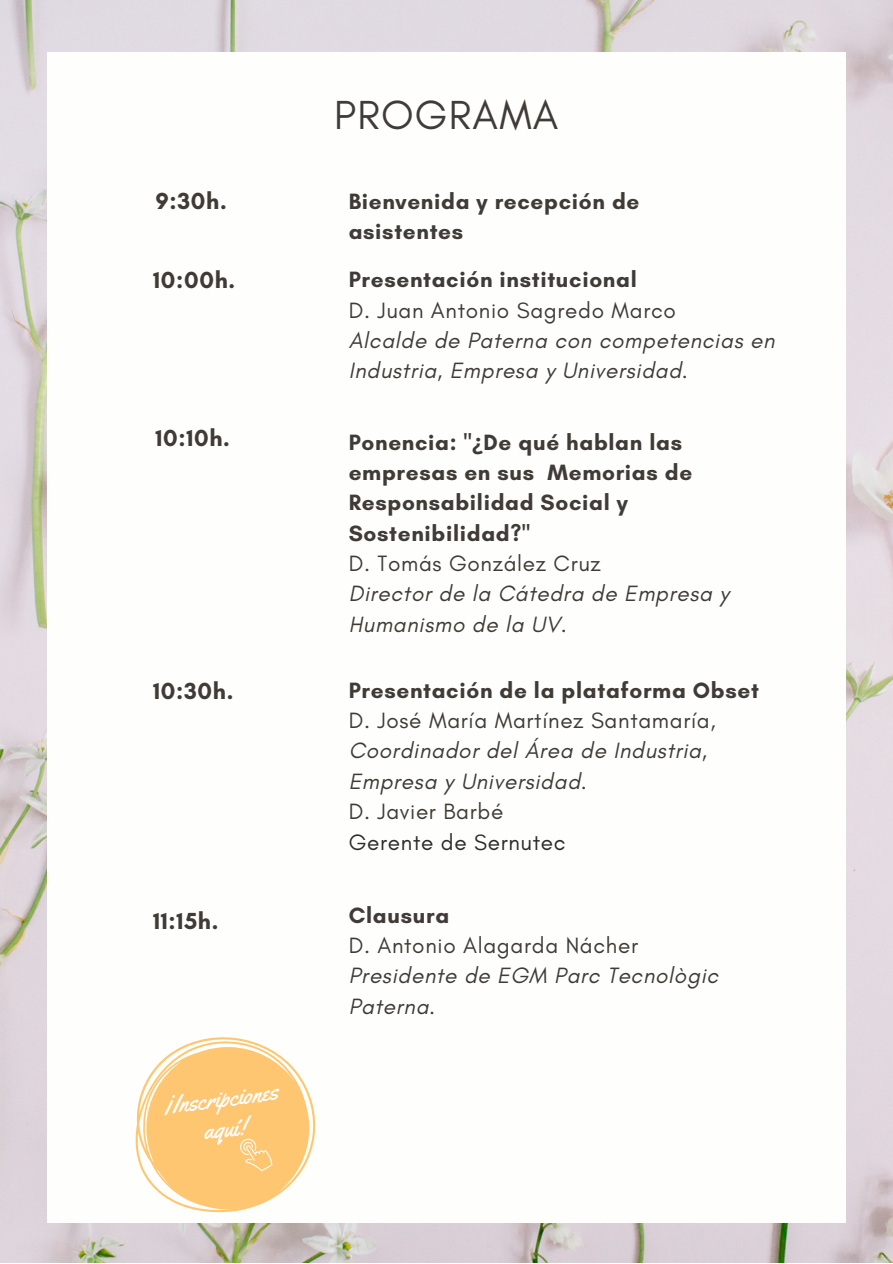
<style>
.page{position:relative;width:893px;height:1264px;background:#fff}
.page>*{position:absolute;margin:0;border:0;box-sizing:border-box;transform-origin:0 0}
.t1{font:41.25px "Glacial Indifference";letter-spacing:.03em;color:#403b37}
.t2{font:24.6px/30.3px "Yellowtail";color:#fff;text-align:center}
.t3{font:700 23.7px "Glacial Indifference";letter-spacing:.03em;color:#403b37}
.t4{font:italic 22.5px/30.3px "Glacial Indifference";letter-spacing:.03em;color:#403b37}
.t5{font:700 22.5px/30.3px "Glacial Indifference";letter-spacing:.03em;color:#403b37}
.t6{font:22.5px "Glacial Indifference";letter-spacing:.03em;color:#403b37}
.t7{font:22.5px "Glacial Indifference";letter-spacing:.03em;color:#2b2b2b}
.s1{font-family:"Noto Sans"}
.s2{font-weight:700;font-style:normal}
.s3{font-style:normal}
</style>
<div class="page">
<img style="left:0;top:0;width:892px;height:1262px">
<div style="left:48px;top:52px;width:797px;height:1171px;background:#fefffc"></div>
<svg style="left:135px;top:1037px;width:181px;height:175px"></svg>
<h1 class="t1" style="left:334px;top:89px;width:226px">PROGRAMA</h1>
<p class="t3" style="left:155px;top:186px;width:73px">9:30h.</p>
<p class="t5" style="left:348px;top:186px;width:292px">Bienvenida y recepción de asistentes</p>
<p class="t3" style="left:153px;top:266px;width:84px">10:00h.</p>
<p class="t5" style="left:348px;top:264px;width:289px">Presentación institucional</p>
<p class="t6" style="left:348px;top:296px;width:329px">D. Juan Antonio Sagredo Marco</p>
<p class="t4" style="left:348px;top:325px;width:427px">Alcalde de Paterna con competencias en<br>Industria, Empresa y Universidad.</p>
<p class="t3" style="left:155px;top:423px;width:76px">10:10h.</p>
<p class="t5" style="left:348px;top:426px;width:345px">Ponencia: "<span class="s1">¿</span>De qué hablan las empresas en sus Memorias de<br>Responsabilidad Social y<br>Sostenibilidad?"</p>
<p class="t6" style="left:348px;top:549px;width:253px">D. Tomás González Cruz</p>
<p class="t4" style="left:348px;top:578px;width:382px">Director de la Cátedra de Empresa y<br>Humanismo de la UV.</p>
<p class="t3" style="left:153px;top:676px;width:82px">10:30h.</p>
<p class="t4" style="left:348px;top:674px;width:411px"><span class="s2">Presentación de la plataforma Obset<br></span><span class="s3">D. José María Martínez Santamaría</span>,<br>Coordinador del Área de Industria,<br>Empresa y Universidad.</p>
<p class="t6" style="left:348px;top:797px;width:156px">D. Javier Barbé</p>
<p class="t7" style="left:348px;top:828px;width:218px">Gerente de Sernutec</p>
<p class="t3" style="left:153px;top:906px;width:67px">11:15h.</p>
<p class="t5" style="left:348px;top:899px;width:102px">Clausura</p>
<p class="t6" style="left:348px;top:931px;width:291px">D. Antonio Alagarda Nácher</p>
<p class="t4" style="left:348px;top:960px;width:371px">Presidente de EGM Parc Tecnològic<br>Paterna.</p>
<p class="t2" style="left:162px;top:1090px;width:116px;rotate:-7deg">¡Inscripciones aquí!</p>
</div>
